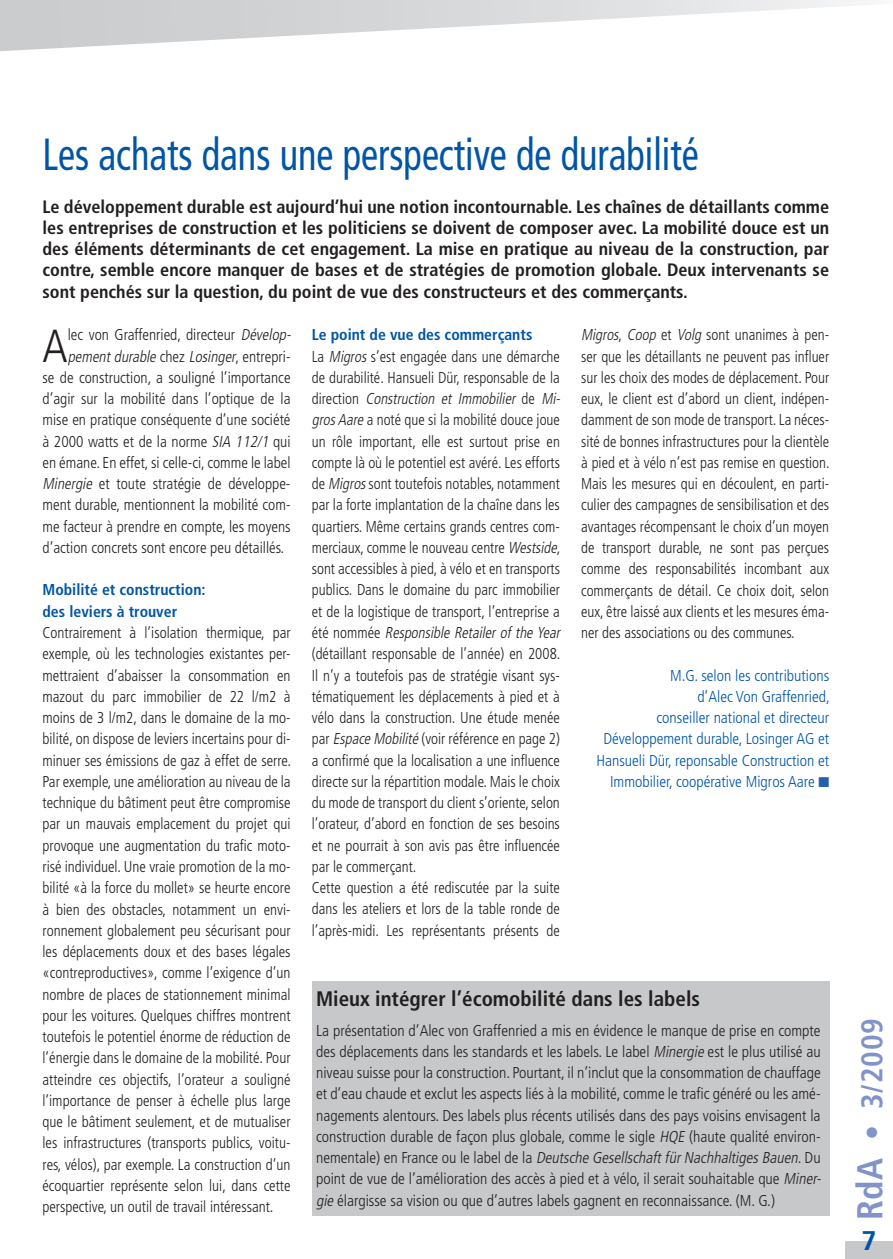
<style>
.page{position:relative;width:893px;height:1259px;background:#fff}
.page>*{position:absolute;margin:0;border:0;box-sizing:border-box;transform-origin:0 0}
.t1{font:300 condensed 46.2px "Frutiger";color:#231f20}
.t2{font:condensed 45px "Frutiger";color:#0155a5;scale:.85 1}
.t3{font:700 condensed 30px "Frutiger";color:#8193c9}
.t4{font:700 condensed 27px "Frutiger";color:#0155a5;scale:1.11 1}
.t5{font:700 condensed 21px "Frutiger";color:#231f20}
.t6{font:700 condensed 18px/21.3px "Frutiger";color:#231f20;text-align:justify}
.t7{font:300 condensed 15.75px/21.3px "Frutiger";color:#231f20;scale:.95 1}
.t8{font:300 condensed 15.75px/21.3px "Frutiger";color:#231f20;text-align:justify;scale:.96 1}
.t9{font:300 condensed 15.75px/21.3px "Frutiger";color:#231f20}
.t10{font:300 condensed 15.75px/21.3px "Frutiger";color:#0155a5;text-align:right}
.t11{font:700 condensed 15.75px/21.3px "Frutiger";color:#0155a5}
.t12{font:italic 300 condensed 15.75px "Frutiger";color:#231f20}
.s1{font-style:italic}
.s2{font-style:normal}
.s3{font-weight:700;color:#0155a5}
.s4{color:#235fab}
.s5{font-size:36px}
</style>
<div class="page">
<div style="left:845px;top:1242px;width:48px;height:17px;background:#c7c8ca"></div>
<svg style="left:0;top:0;width:861px;height:51px"></svg>
<div style="left:312px;top:981px;width:517px;height:235px;background:#c7c8ca"></div>
<h2 class="t2" style="left:43px;top:128px;width:773px">Les achats dans une perspective de durabilité</h2>
<p class="t6" style="left:43px;top:196px;width:788px">Le développement durable est aujourd’hui une notion incontournable. Les chaînes de détaillants comme les entreprises de construction et les politiciens se doivent de composer avec. La mobilité douce est un des éléments déterminants de cet engagement. La mise en pratique au niveau de la construction, par contre, semble encore manquer de bases et de stratégies de promotion globale. Deux intervenants se sont penchés sur la question, du point de vue des constructeurs et des commerçants.</p>
<h1 class="t1" style="left:43px;top:319px;width:27px">A</h1>
<p class="t9" style="left:68px;top:324px;width:228px">lec von Graffenried, directeur <span class="s1">Dévelop-</span></p>
<p class="t12" style="left:68px;top:347px;width:224px">pementdurable <span class="s2">c h e z</span> Losinger<span class="s2">, e n t r e p r i -</span></p>
<p class="t9" style="left:43px;top:367px;width:250px">se de construction, a souligné l’importance</p>
<p class="t9" style="left:43px;top:388px;width:250px">d’agir sur la mobilité dans l’optique de la</p>
<p class="t9" style="left:43px;top:409px;width:249px">mise en pratique conséquente d’une société</p>
<p class="t9" style="left:43px;top:431px;width:250px">à 2000 watts et de la norme <span class="s1">SIA 112/1</span> qui</p>
<p class="t9" style="left:43px;top:452px;width:250px">en émane. En effet, si celle-ci, comme le label</p>
<p class="t9" style="left:43px;top:473px;width:250px"><span class="s1">Minergie</span> et toute stratégie de développe-</p>
<p class="t9" style="left:43px;top:494px;width:250px">ment durable, mentionnent la mobilité com-</p>
<p class="t9" style="left:43px;top:516px;width:250px">me facteur à prendre en compte, les moyens</p>
<p class="t9" style="left:43px;top:537px;width:243px">d’action concrets sont encore peu détaillés.</p>
<p class="t11" style="left:43px;top:579px;width:165px">Mobilité et construction: des leviers à trouver</p>
<p class="t8" style="left:43px;top:622px;width:260px">Contrairement à l’isolation thermique, par exemple, où les technologies existantes per&shy;mettraient d’abaisser la consommation en mazout du parc immobilier de 22 l/m2 à moins de 3 l/m2, dans le domaine de la mo&shy;bilité, on dispose de leviers incertains pour di&shy;minuer ses émissions de gaz à effet de serre.<br>Par exemple, une amélioration au niveau de la technique du bâtiment peut être compromise par un mauvais emplacement du projet qui provoque une augmentation du trafic moto&shy;risé individuel. Une vraie promotion de la mo&shy;bilité «à la force du mollet» se heurte encore à bien des obstacles, notamment un envi&shy;ronnement globalement peu sécurisant pour les déplacements doux et des bases légales «contreproductives», comme l’exigence d’un nombre de places de stationnement minimal pour les voitures. Quelques chiffres montrent toutefois le potentiel énorme de réduction de l’énergie dans le domaine de la mobilité. Pour atteindre ces objectifs, l’orateur a souligné l’importance de penser à échelle plus large que le bâtiment seulement, et de mutualiser les infrastructures (transports publics, voitu&shy;res, vélos), par exemple. La construction d’un écoquartier représente selon lui, dans cette perspective, un outil de travail intéressant.</p>
<p class="t7" style="left:312px;top:324px;width:266px"><span class="s3">Le point de vue des commerçants<br></span>La <span class="s1">Migros</span> s’est engagée dans une démarche de durabilité. Hansueli Dür, responsable de la d i r e ct i o n <span class="s1">Construction et Immobilier</span> d e <span class="s1">Mi&shy;grosAare</span> a noté que si la mobilité douce joue un rôle important, elle est surtout prise en compte là où le potentiel est avéré. Les efforts de <span class="s1">Migros</span>sont toutefois notables, notamment par la forte implantation de la chaîne dans les quartiers. Même certains grands centres com&shy;merciaux, comme le nouveau centre <span class="s1">Westside</span>, sont accessibles à pied, à vélo et en transports publics. Dans le domaine du parc immobilier et de la logistique de transport, l’entreprise a é t é n o m m é e <span class="s1">Responsible Retailer of the Year </span>(détaillant responsable de l’année) en 2008.<br>Il n’y a toutefois pas de stratégie visant sys&shy;tématiquement les déplacements à pied et à vélo dans la construction. Une étude menée par <span class="s1">Espace Mobilité</span> (voir référence en page 2) a confirmé que la localisation a une influence directe sur la répartition modale. Mais le choix du mode de transport du client s’oriente, selon l’orateur, d’abord en fonction de ses besoins et ne pourrait à son avis pas être influencée par le commerçant.<br>Cette question a été rediscutée par la suite dans les ateliers et lors de la table ronde de l’après-midi. Les représentants présents de</p>
<p class="t7" style="left:581px;top:324px;width:263px;text-align:justify"><span class="s1">Migros</span>, <span class="s1">Coop</span> et <span class="s1">Volg</span> sont unanimes à pen&shy;ser que les détaillants ne peuvent pas influer sur les choix des modes de déplacement. Pour eux, le client est d’abord un client, indépen&shy;damment de son mode de transport. La néces&shy;sité de bonnes infrastructures pour la clientèle à pied et à vélo n’est pas remise en question.<br>Mais les mesures qui en découlent, en parti&shy;culier des campagnes de sensibilisation et des avantages récompensant le choix d’un moyen de transport durable, ne sont pas perçues comme des responsabilités incombant aux commerçants de détail. Ce choix doit, selon eux, être laissé aux clients et les mesures éma&shy;ner des associations ou des communes.</p>
<p class="t10" style="left:596px;top:664px;width:235px">M.G. selon les contributions<br>d’Alec Von Graffenried,<br>conseiller national et directeur Développement durable, Losinger AG et Hansueli Dür, reponsable Construction et Immobilier, coopérative Migros Aare <span class="s4">■</span></p>
<h3 class="t5" style="left:316px;top:986px;width:385px">Mieux intégrer l’écomobilité dans les labels</h3>
<p class="t9" style="left:316px;top:1019px;width:509px">La présentation d’Alec von Graffenried a mis en évidence le manque de prise en compte des déplacements dans les standards et les labels. Le label <span class="s1">Minergie</span> est le plus utilisé au niveau suisse pour la construction. Pourtant, il n’inclut que la consommation de chauffage et d’eau chaude et exclut les aspects liés à la mobilité, comme le trafic généré ou les amé&shy;nagements alentours. Des labels plus récents utilisés dans des pays voisins envisagent la construction durable de façon plus globale, comme le sigle <span class="s1">HQE</span> (haute qualité environ&shy;n e m e n t a l e ) e n F ra n c e o u l e l a b e l d e l a <span class="s1">Deutsche GesellschaftfürNachhaltigesBauen</span>. D u point de vue de l’amélioration des accès à pied et à vélo, il serait souhaitable que <span class="s1">Miner&shy;gie</span> élargisse sa vision ou que d’autres labels gagnent en reconnaissance. (M. G.)</p>
<h3 class="t3" style="left:854px;top:1219px;width:203px;rotate:-90deg"><span class="s5">RdA</span> • 3/2009</h3>
<h3 class="t4" style="left:861px;top:1225px;width:16px">7</h3>
</div>
